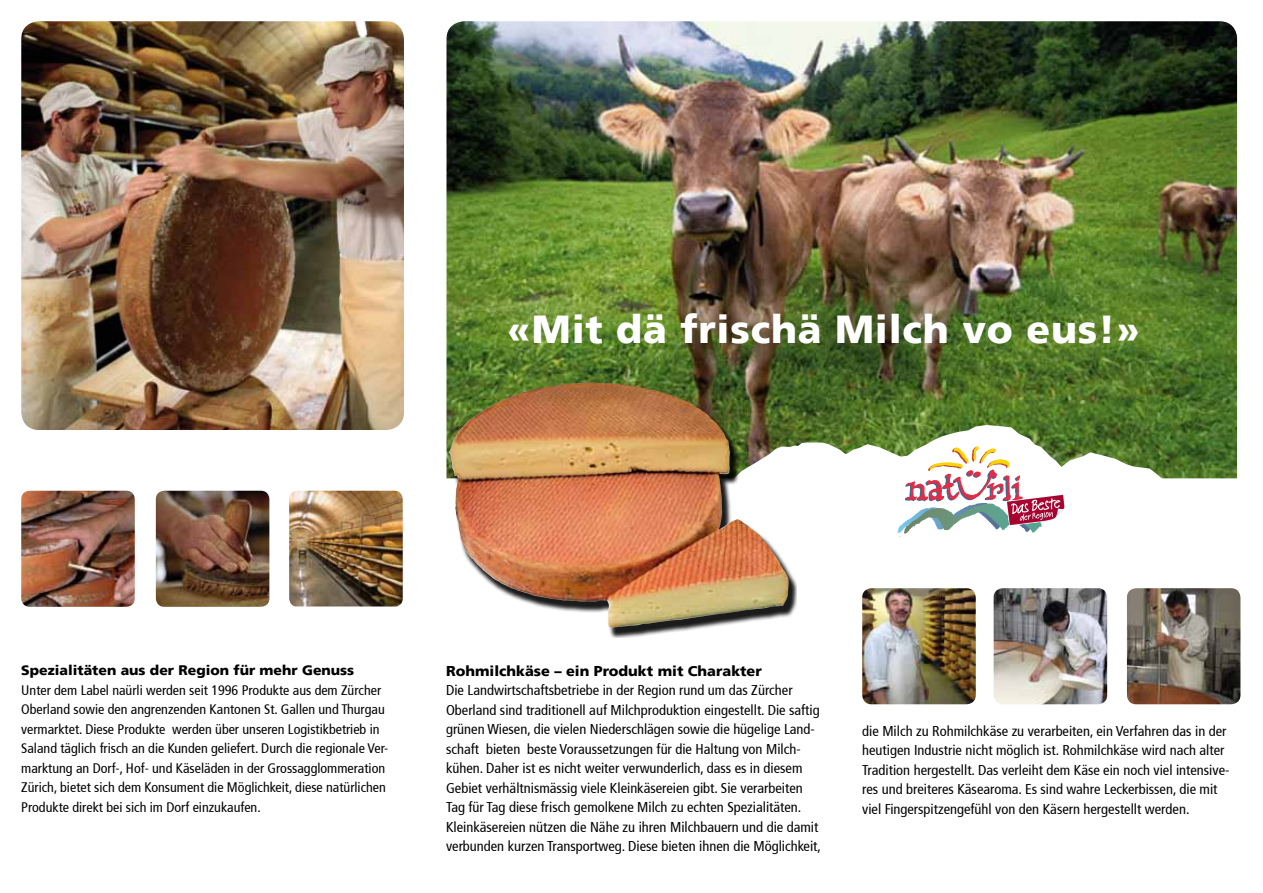
<style>
.page{position:relative;width:1263px;height:893px;background:#fff}
.page>*{position:absolute;margin:0;border:0;box-sizing:border-box;transform-origin:0 0}
.t1{font:900 39px "Frutiger LT";letter-spacing:.02em;color:#fff}
.t2{font:condensed 14.25px/19.5px "Frutiger LT Std";color:#000}
.t3{font:900 14.25px "Frutiger LT";color:#000}
.t4{font:condensed 13.8px/19.5px "Frutiger LT Std";color:#000}
.t5{font:900 13.8px "Frutiger LT";color:#000}
</style>
<div class="page">
<img style="left:21px;top:21px;width:383px;height:409px">
<img style="left:21px;top:491px;width:114px;height:116px">
<img style="left:156px;top:491px;width:113px;height:116px">
<img style="left:289px;top:491px;width:114px;height:115px">
<img style="left:446px;top:21px;width:791px;height:457px">
<img style="left:862px;top:588px;width:114px;height:116px">
<img style="left:994px;top:588px;width:113px;height:116px">
<img style="left:1127px;top:588px;width:113px;height:116px">
<svg style="left:797px;top:425px;width:441px;height:54px"></svg>
<svg style="left:878px;top:446px;width:190px;height:91px"></svg>
<div style="left:448px;top:384px;width:349px;height:254px;background:#000;opacity:.9"></div>
<img style="left:449px;top:382px;width:340px;height:246px">
<h1 class="t1" style="left:507px;top:306px;width:634px">«Mit dä frischä Milch vo eus!»</h1>
<p class="t5" style="left:21px;top:662px;width:335px">Spezialitäten aus der Region für mehr Genuss</p>
<p class="t4" style="left:21px;top:680px;width:369px">Unter dem Label naürli werden seit 1996 Produkte aus dem Zürcher Oberland sowie den angrenzenden Kantonen St. Gallen und Thurgau vermarktet. Diese Produkte werden über unseren Logistikbetrieb in Saland täglich frisch an die Kunden geliefert. Durch die regionale Ver&shy;marktung an Dorf-, Hof- und Käseläden in der Grossagglommeration Zürich, bietet sich dem Konsument die Möglichkeit, diese natürlichen Produkte direkt bei sich im Dorf einzukaufen.</p>
<p class="t3" style="left:446px;top:662px;width:317px">Rohmilchkäse – ein Produkt mit Charakter</p>
<p class="t2" style="left:446px;top:681px;width:376px">Die Landwirtschaftsbetriebe in der Region rund um das Zürcher Oberland sind traditionell auf Milchproduktion eingestellt. Die saftig grünen Wiesen, die vielen Niederschlägen sowie die hügelige Land&shy;schaft bieten beste Voraussetzungen für die Haltung von Milch&shy;kühen. Daher ist es nicht weiter verwunderlich, dass es in diesem Gebiet verhältnismässig viele Kleinkäsereien gibt. Sie verarbeiten Tag für Tag diese frisch gemolkene Milch zu echten Spezialitäten.<br>Kleinkäsereien nützen die Nähe zu ihren Milchbauern und die damit verbunden kurzen Transportweg. Diese bieten ihnen die Möglichkeit,</p>
<p class="t2" style="left:862px;top:721px;width:369px">die Milch zu Rohmilchkäse zu verarbeiten, ein Verfahren das in der heutigen Industrie nicht möglich ist. Rohmilchkäse wird nach alter Tradition hergestellt. Das verleiht dem Käse ein noch viel intensive&shy;res und breiteres Käsearoma. Es sind wahre Leckerbissen, die mit viel Fingerspitzengefühl von den Käsern hergestellt werden.</p>
</div>
